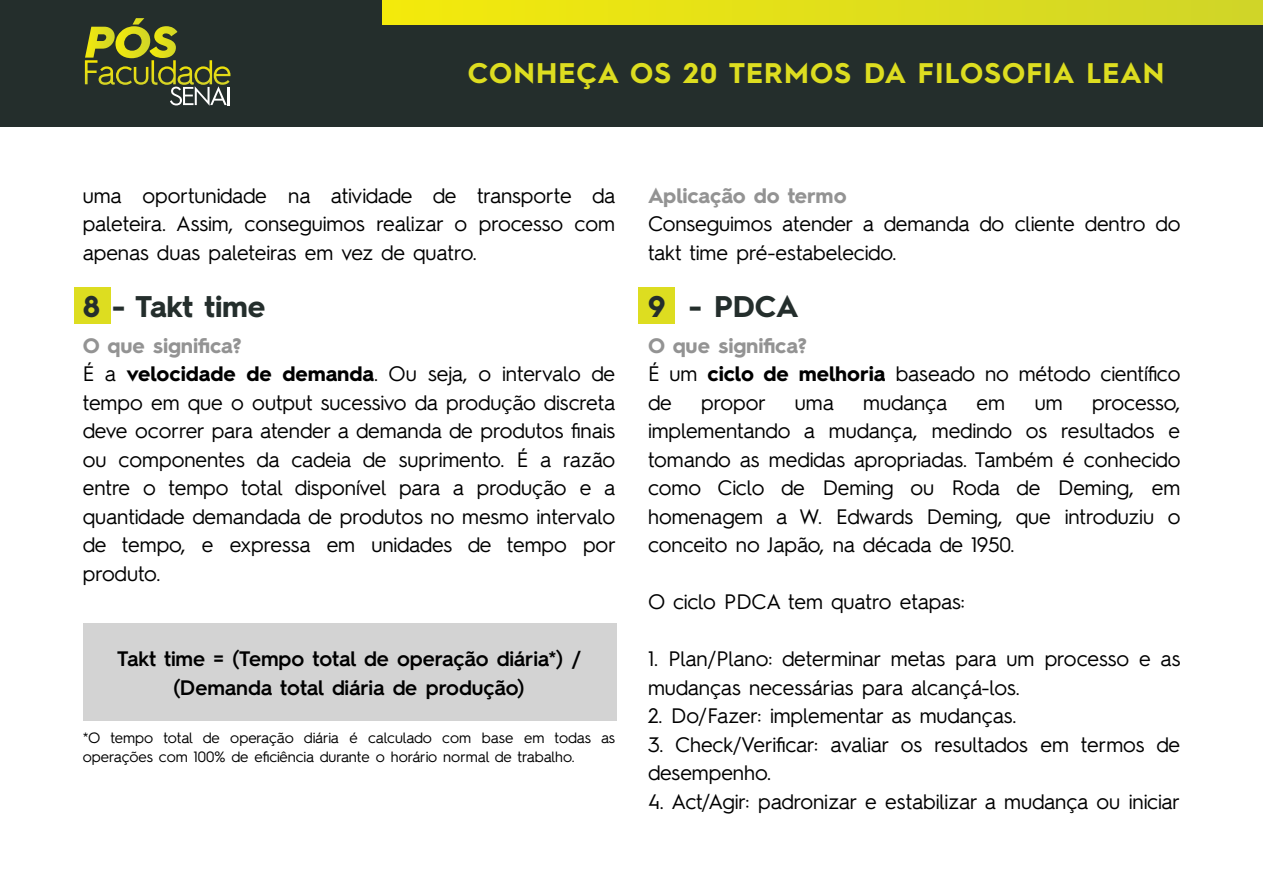
<style>
.page{position:relative;width:1263px;height:893px;background:#fff}
.page>*{position:absolute;margin:0;border:0;box-sizing:border-box;transform-origin:0 0}
.t1{font:700 30px "Hurme Geometric Sans 2";color:#242e2c}
.t2{font:700 28.5px "Hurme Geometric Sans 2";letter-spacing:.04em;color:#dddd20}
.t3{font:21px/28.5px "Hurme Geometric Sans 2";color:#000}
.t4{font:600 21px/28.5px "Hurme Geometric Sans 2";letter-spacing:-.005em;color:#000;text-align:center}
.t5{font:700 21px "Hurme Geometric Sans 2";letter-spacing:-.01em;color:#939393}
.t6{font:15px/19.5px "Hurme Geometric Sans 2";letter-spacing:-.005em;color:#000}
.s1{font-weight:700;color:#939393}
.s2{font-weight:700}
</style>
<div class="page">
<div style="left:638px;top:288px;width:37px;height:36px;background:#dddd20"></div>
<div style="left:74px;top:288px;width:36px;height:36px;background:#dddd20"></div>
<div style="left:83px;top:623px;width:533px;height:97px;background:#d3d3d3"></div>
<div style="left:0;top:0;width:1263px;height:126px;background:#242e2c"></div>
<svg style="left:85px;top:18px;width:145px;height:88px"></svg>
<div style="left:383px;top:0;width:880px;height:24px;background:linear-gradient(to right,#f4ea0b,#d0d528)"></div>
<h2 class="t2" style="left:468px;top:53px;width:698px">CONHEÇA OS 20 TERMOS DA FILOSOFIA LEAN</h2>
<p class="t3" style="left:83px;top:180px;width:534px;text-align:justify">uma oportunidade na atividade de transporte da paleteira. Assim, conseguimos realizar o processo com apenas duas paleteiras em vez de quatro.</p>
<h1 class="t1" style="left:83px;top:285px;width:184px">8 - Takt time</h1>
<p class="t3" style="left:83px;top:330px;width:535px"><span class="s1">O que significa?<br></span>É a <span class="s2">velocidade de demanda</span>. Ou seja, o intervalo de tempo em que o output sucessivo da produção discreta deve ocorrer para atender a demanda de produtos finais ou componentes da cadeia de suprimento. É a razão entre o tempo total disponível para a produção e a quantidade demandada de produtos no mesmo intervalo de tempo, e expressa em unidades de tempo por produto.</p>
<p class="t4" style="left:117px;top:643px;width:466px">Takt time = (Tempo total de operação diária*) / (Demanda total diária de produção)</p>
<p class="t6" style="left:83px;top:727px;width:534px">*O tempo total de operação diária é calculado com base em todas as operações com 100% de eficiência durante o horário normal de trabalho.</p>
<p class="t5" style="left:648px;top:181px;width:200px">Aplicação do termo</p>
<p class="t3" style="left:648px;top:208px;width:534px">Conseguimos atender a demanda do cliente dentro do takt time pré-estabelecido.</p>
<h1 class="t1" style="left:648px;top:285px;width:152px">9 - PDCA</h1>
<p class="t3" style="left:648px;top:330px;width:534px"><span class="s1">O que significa?<br></span>É um <span class="s2">ciclo de melhoria</span> baseado no método científico de</p>
<p class="t3" style="left:701px;top:387px;width:66px">propor</p>
<p class="t3" style="left:795px;top:387px;width:41px">uma</p>
<p class="t3" style="left:863px;top:387px;width:86px">mudança</p>
<p class="t3" style="left:976px;top:387px;width:30px">em</p>
<p class="t3" style="left:1035px;top:387px;width:29px">um</p>
<p class="t3" style="left:648px;top:387px;width:534px;text-align:justify;text-indent:444px">processo, implementando a mudança, medindo os resultados e tomando as medidas apropriadas. Também é conhecido como Ciclo de Deming ou Roda de Deming, em homenagem a W. Edwards Deming, que introduziu o conceito no Japão, na década de 1950.</p>
<p class="t3" style="left:648px;top:586px;width:318px">O ciclo PDCA tem quatro etapas:</p>
<p class="t3" style="left:648px;top:643px;width:534px">1. Plan/Plano: determinar metas para um processo e as mudanças necessárias para alcançá-los.</p>
<p class="t3" style="left:648px;top:700px;width:370px">2. Do/Fazer: implementar as mudanças.</p>
<p class="t3" style="left:648px;top:729px;width:534px">3. Check/Verificar: avaliar os resultados em termos de desempenho.</p>
<p class="t3" style="left:648px;top:786px;width:534px">4. Act/Agir: padronizar e estabilizar a mudança ou iniciar</p>
</div>
